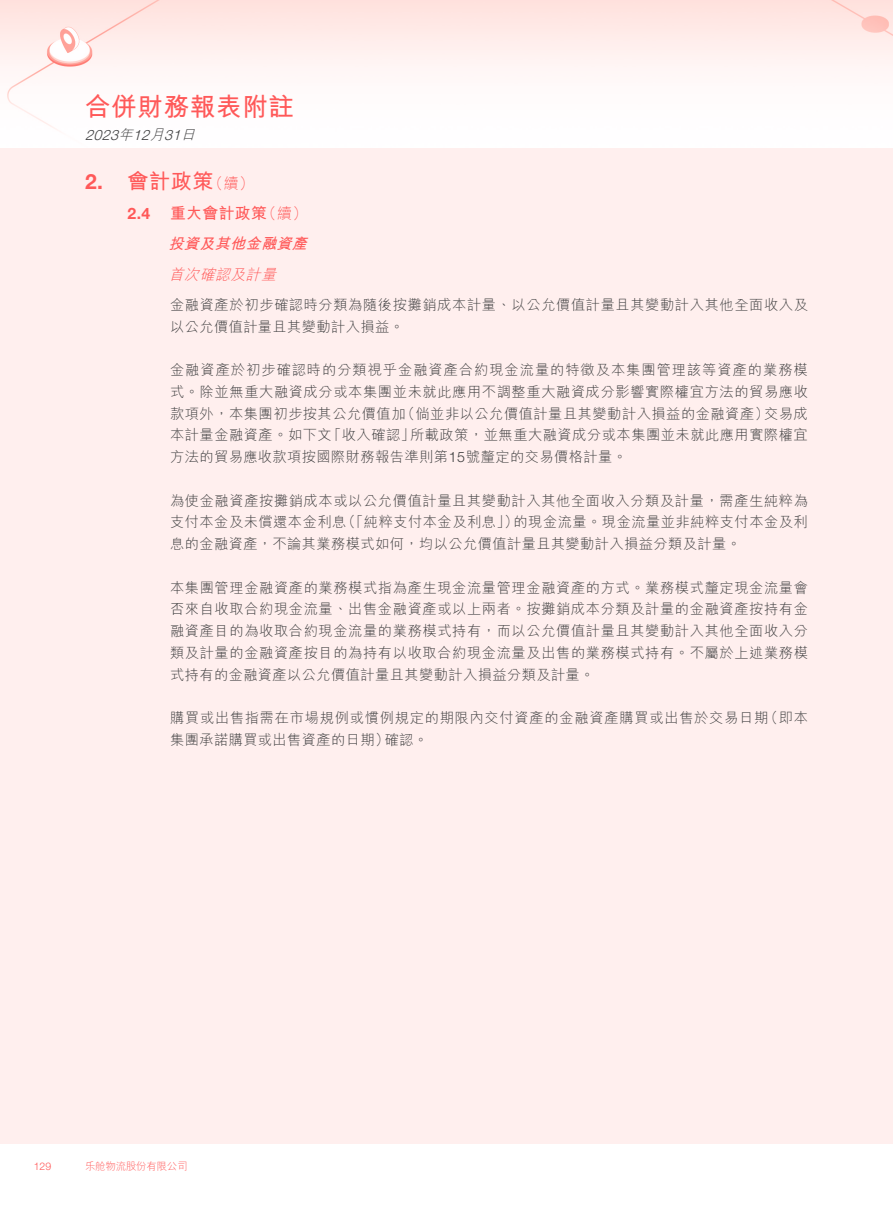
<style>
.page{position:relative;width:893px;height:1212px;background:#fff}
.page>*{position:absolute;margin:0;border:0;box-sizing:border-box;transform-origin:0 0}
.t1{font:700 25.5px "M Hei HK";letter-spacing:.03em;color:#ff5959}
.t2{font:700 21px "M Hei HK";color:#ff5959}
.t3{font:700 21px "Helvetica Neue LT Std";color:#ff5959}
.t4{font:700 15.75px "M Hei HK";letter-spacing:.03em;color:#ff5959}
.t5{font:700 15.75px "Helvetica Neue LT Std";color:#ff5959}
.t6{font:italic 700 15px "M Hei HK";color:#ff5959}
.t7{font:italic 300 15px "M Hei HK";color:#ff5959}
.t8{font:300 15px "M Hei HK";color:#ff5959}
.t9{font:300 14.25px/21.8px "M Hei HK";letter-spacing:.035em;color:#3e3e3f}
.t10{font:italic 300 14.25px "Helvetica Neue LT Std";color:#3e3e3f}
.t11{font:italic 300 14.25px "M Hei HK";color:#3e3e3f}
.t12{font:300 10.5px "M Hei HKS";letter-spacing:-.025em;color:#ff5959}
.t13{font:300 10.5px "Helvetica Neue LT Std";color:#ff5959}
.s1{font-family:"Helvetica Neue LT Std"}
</style>
<div class="page">
<img style="left:0;top:0;width:893px;height:149px">
<div style="left:0;top:149px;width:893px;height:995px;background:#ffefee"></div>
<h1 class="t1" style="left:85px;top:88px;width:210px">合併財務報表附註</h1>
<p class="t11" style="left:118px;top:128px;width:20px">年</p>
<p class="t11" style="left:150px;top:128px;width:20px">月</p>
<p class="t11" style="left:181px;top:128px;width:20px">日</p>
<p class="t10" style="left:85px;top:127px;width:39px">2023</p>
<p class="t10" style="left:133px;top:127px;width:22px">12</p>
<p class="t10" style="left:164px;top:127px;width:22px">31</p>
<h2 class="t3" style="left:85px;top:168px;width:20px">2.</h2>
<h2 class="t2" style="left:128px;top:166px;width:87px">會計政策</h2>
<p class="t8" style="left:208px;top:176px;width:47px">（續(</p>
<p class="t5" style="left:128px;top:204px;width:24px">2.4</p>
<p class="t4" style="left:170px;top:202px;width:98px">重大會計政策</p>
<p class="t8" style="left:262px;top:206px;width:47px">（續(</p>
<p class="t6" style="left:169px;top:233px;width:145px">投資及其他金融資產</p>
<p class="t7" style="left:169px;top:266px;width:113px">首次確認及計量</p>
<p class="t9" style="left:170px;top:294px;width:639px">金融資產於初步確認時分類為隨後按攤銷成本計量、以公允價值計量且其變動計入其他全面收入及以公允價值計量且其變動計入損益。</p>
<p class="t9" style="left:170px;top:359px;width:639px;text-align:right">金融資產於初步確認時的分類視乎金融資產合約現金流量的特徵及本集團管理該等資產的業務模式。除並無重大融資成分或本集團並未就此應用不調整重大融資成分影響實際權宜方法的貿易應收交易成</p>
<p class="t9" style="left:401px;top:402px;width:370px">（倘並非以公允價值計量且其變動計入損益的金融資產）</p>
<p class="t9" style="left:170px;top:402px;width:237px">款項外，本集團初步按其公允價值加</p>
<p class="t9" style="left:410px;top:424px;width:399px">所載政策，並無重大融資成分或本集團並未就此應用實際權宜</p>
<p class="t9" style="left:327px;top:424px;width:89px">「收入確認」</p>
<p class="t9" style="left:170px;top:424px;width:458px">本計量金融資產。如下文<br>方法的貿易應收款項按國際財務報告準則第<span class="s1">15</span>號釐定的交易價格計量。</p>
<p class="t9" style="left:170px;top:489px;width:639px;text-align:right">為使金融資產按攤銷成本或以公允價值計量且其變動計入其他全面收入分類及計量，需產生純粹為的現金流量。現金流量並非純粹支付本金及利</p>
<p class="t9" style="left:342px;top:511px;width:178px">（「純粹支付本金及利息」）</p>
<p class="t9" style="left:170px;top:511px;width:572px">支付本金及未償還本金利息<br>息的金融資產，不論其業務模式如何，均以公允價值計量且其變動計入損益分類及計量。</p>
<p class="t9" style="left:170px;top:576px;width:639px;text-align:justify">本集團管理金融資產的業務模式指為產生現金流量管理金融資產的方式。業務模式釐定現金流量會否來自收取合約現金流量、出售金融資產或以上兩者。按攤銷成本分類及計量的金融資產按持有金融資產目的為收取合約現金流量的業務模式持有，而以公允價值計量且其變動計入其他全面收入分類及計量的金融資產按目的為持有以收取合約現金流量及出售的業務模式持有。不屬於上述業務模式持有的金融資產以公允價值計量且其變動計入損益分類及計量。</p>
<p class="t9" style="left:764px;top:707px;width:46px">（即本</p>
<p class="t9" style="left:384px;top:707px;width:385px;text-indent:-214px">購買或出售指需在市場規例或慣例規定的期限內交付資產的金融資產購買或出售於交易日期確認。</p>
<p class="t9" style="left:170px;top:729px;width:221px">集團承諾購買或出售資產的日期）</p>
<p class="t13" style="left:34px;top:1159px;width:19px">129</p>
<p class="t12" style="left:85px;top:1159px;width:104px">樂艙物流股份有限公司</p>
</div>
